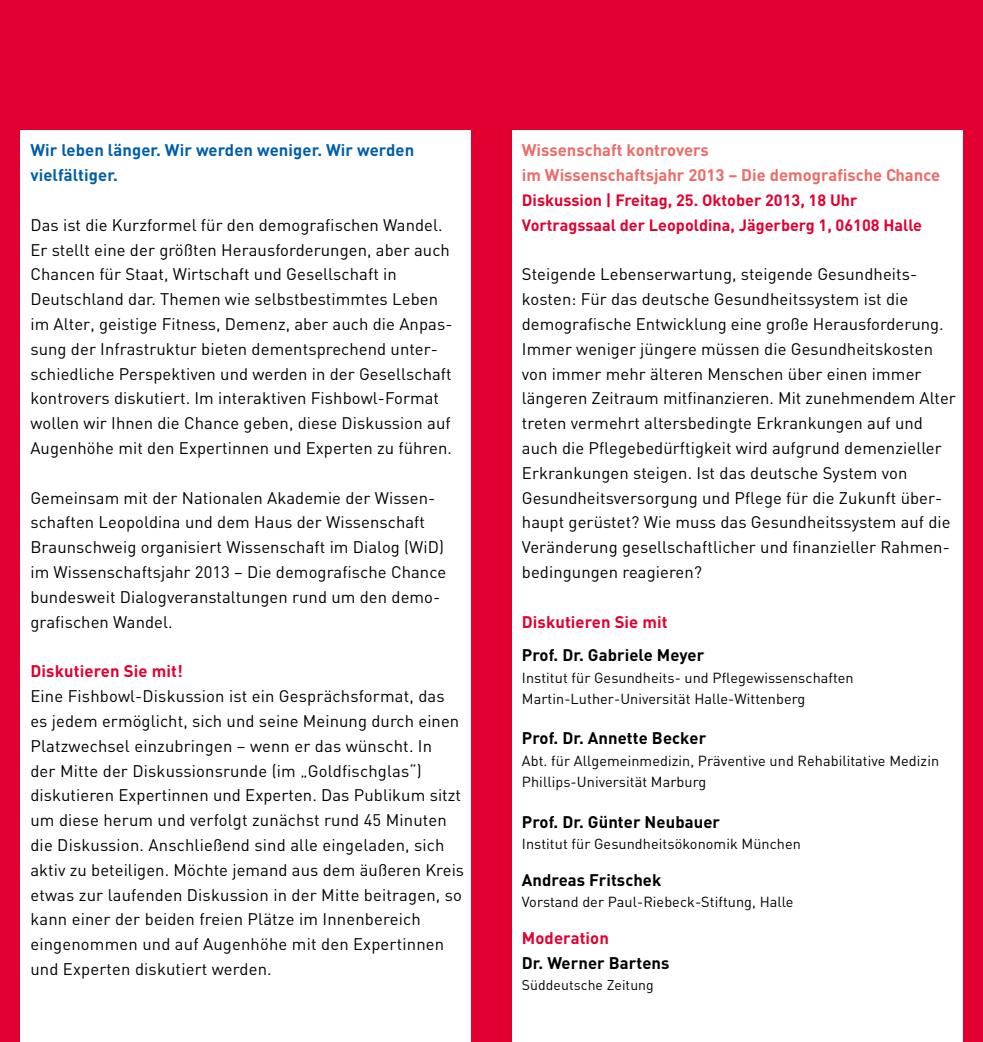
<style>
.page{position:relative;width:983px;height:1042px;background:#fff}
.page>*{position:absolute;margin:0;border:0;box-sizing:border-box;transform-origin:0 0}
.t1{font:16.62px/24.8px "DIN";letter-spacing:.005em;color:#000}
.t2{font:700 16.62px "FFDIN";letter-spacing:.005em;color:#000}
.t3{font:700 16.62px/24.8px "DIN";color:#eb6c68}
.t4{font:700 16.62px/24.8px "FFDIN";letter-spacing:.005em;color:#005ea8}
.t5{font:700 16.62px "FFDIN";letter-spacing:.005em;color:#e20030}
.t6{font:700 16.1px/24.8px "DIN";color:#e20030}
.t7{font:14.35px/21.3px "DIN";letter-spacing:.005em;color:#000}
.t8{font:14px "DIN";letter-spacing:.005em;color:#000}
</style>
<div class="page">
<div style="left:0;top:0;width:982px;height:1042px;background:#e20030"></div>
<div style="left:20px;top:130px;width:451px;height:912px;background:#fff"></div>
<div style="left:512px;top:130px;width:450px;height:912px;background:#fff"></div>
<p class="t4" style="left:30px;top:137px;width:385px">Wir leben länger. Wir werden weniger. Wir werden vielfältiger.</p>
<p class="t1" style="left:30px;top:212px;width:423px">Das ist die Kurzformel für den demografischen Wandel.<br>Er stellt eine der größten Herausforderungen, aber auch Chancen für Staat, Wirtschaft und Gesellschaft in Deutschland dar. Themen wie selbstbestimmtes Leben im Alter, geistige Fitness, Demenz, aber auch die Anpas&shy;sung der Infrastruktur bieten dementsprechend unter&shy;schiedliche Perspektiven und werden in der Gesellschaft kontrovers diskutiert. Im interaktiven Fishbowl-Format wollen wir Ihnen die Chance geben, diese Diskussion auf Augenhöhe mit den Expertinnen und Experten zu führen.</p>
<p class="t1" style="left:30px;top:485px;width:417px">Gemeinsam mit der Nationalen Akademie der Wissen&shy;schaften Leopoldina und dem Haus der Wissenschaft Braunschweig organisiert Wissenschaft im Dialog (WiD) im Wissenschaftsjahr 2013 – Die demografische Chance bundesweit Dialogveranstaltungen rund um den demo&shy;grafischen Wandel.</p>
<p class="t5" style="left:30px;top:660px;width:154px">Diskutieren Sie mit!</p>
<p class="t1" style="left:30px;top:683px;width:435px">Eine Fishbowl-Diskussion ist ein Gesprächsformat, das es jedem ermöglicht, sich und seine Meinung durch einen Platzwechsel einzubringen – wenn er das wünscht. In<br>der Mitte der Diskussionsrunde (im „Goldfischglas“) diskutieren Expertinnen und Experten. Das Publikum sitzt um diese herum und verfolgt zunächst rund 45 Minuten die Diskussion. Anschließend sind alle eingeladen, sich aktiv zu beteiligen. Möchte jemand aus dem äußeren Kreis etwas zur laufenden Diskussion in der Mitte beitragen, so kann einer der beiden freien Plätze im Innenbereich eingenommen und auf Augenhöhe mit den Expertinnen und Experten diskutiert werden.</p>
<p class="t3" style="left:521px;top:137px;width:419px">Wissenschaft kontrovers<br>im Wissenschaftsjahr 2013 – Die demografische Chance</p>
<p class="t6" style="left:521px;top:187px;width:401px">Diskussion | Freitag, 25. Oktober 2013, 18 Uhr<br>Vortragssaal der Leopoldina, Jägerberg 1, 06108 Halle</p>
<p class="t1" style="left:521px;top:262px;width:435px">Steigende Lebenserwartung, steigende Gesundheits&shy;kosten: Für das deutsche Gesundheitssystem ist die demografische Entwicklung eine große Herausforderung.<br>Immer weniger jüngere müssen die Gesundheitskosten von immer mehr älteren Menschen über einen immer längeren Zeitraum mitfinanzieren. Mit zunehmendem Alter treten vermehrt altersbedingte Erkrankungen auf und auch die Pflegebedürftigkeit wird aufgrund demenzieller Erkrankungen steigen. Ist das deutsche System von Gesundheitsversorgung und Pflege für die Zukunft über&shy;haupt gerüstet? Wie muss das Gesundheitssystem auf die Veränderung gesellschaftlicher und finanzieller Rahmen&shy;bedingungen reagieren?</p>
<p class="t5" style="left:521px;top:611px;width:147px">Diskutieren Sie mit</p>
<p class="t2" style="left:521px;top:644px;width:184px">Prof. Dr. Gabriele Meyer</p>
<p class="t7" style="left:521px;top:666px;width:333px">Institut für Gesundheits- und Pflegewissenschaften<br>Martin-Luther-Universität Halle-Wittenberg</p>
<p class="t2" style="left:521px;top:727px;width:186px">Prof. Dr. Annette Becker</p>
<p class="t7" style="left:521px;top:749px;width:418px">Abt. für Allgemeinmedizin, Präventive und Rehabilitative Medizin<br>Phillips-Universität Marburg</p>
<p class="t2" style="left:521px;top:811px;width:200px">Prof. Dr. Günter Neubauer</p>
<p class="t7" style="left:521px;top:833px;width:280px">Institut für Gesundheitsökonomik München</p>
<p class="t2" style="left:521px;top:869px;width:141px">Andreas Fritschek</p>
<p class="t7" style="left:521px;top:891px;width:273px">Vorstand der Paul-Riebeck-Stiftung, Halle</p>
<p class="t5" style="left:521px;top:927px;width:88px">Moderation</p>
<p class="t2" style="left:521px;top:952px;width:149px">Dr. Werner Bartens</p>
<p class="t8" style="left:521px;top:976px;width:133px">Süddeutsche Zeitung</p>
</div>
